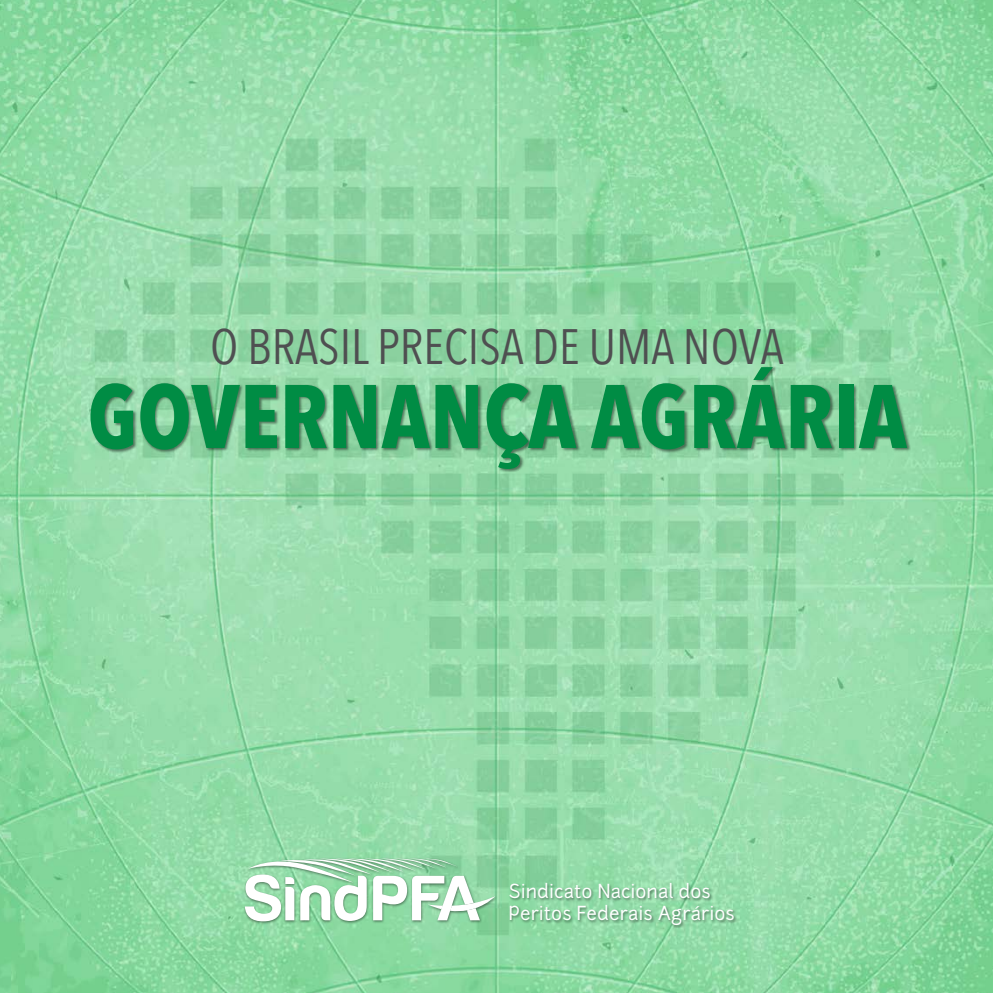
<style>
.page{position:relative;width:993px;height:993px;background:#fff}
.page>*{position:absolute;margin:0;border:0;box-sizing:border-box;transform-origin:0 0}
.t1{font:700 88.9px "Avenir Next Condensed";color:#008c44}
.t2{font:49.52px "Avenir Next Condensed";color:#4f4f51}
.t3{font:18.38px/21.7px "junctionregular";color:#fff}
.s1{font-family:"Junction"}
</style>
<div class="page">
<img style="left:0;top:0;width:992px;height:992px">
<div style="left:90px;top:366px;width:820px;height:106px;background:#000;opacity:.47"></div>
<div style="left:243px;top:857px;width:493px;height:71px;background:#000;opacity:.44"></div>
<svg style="left:245px;top:855px;width:250px;height:66px"></svg>
<h2 class="t2" style="left:210px;top:304px;width:575px">O BRASIL PRECISA DE UMA NOVA</h2>
<h1 class="t1" style="left:87px;top:362px;width:820px">GOVERNANÇA AGRÁRIA</h1>
<p class="t3" style="left:508px;top:881px;width:227px">Sindicato Nacional dos<br>Peritos Federais Agr<span class="s1">á</span>rios</p>
</div>
